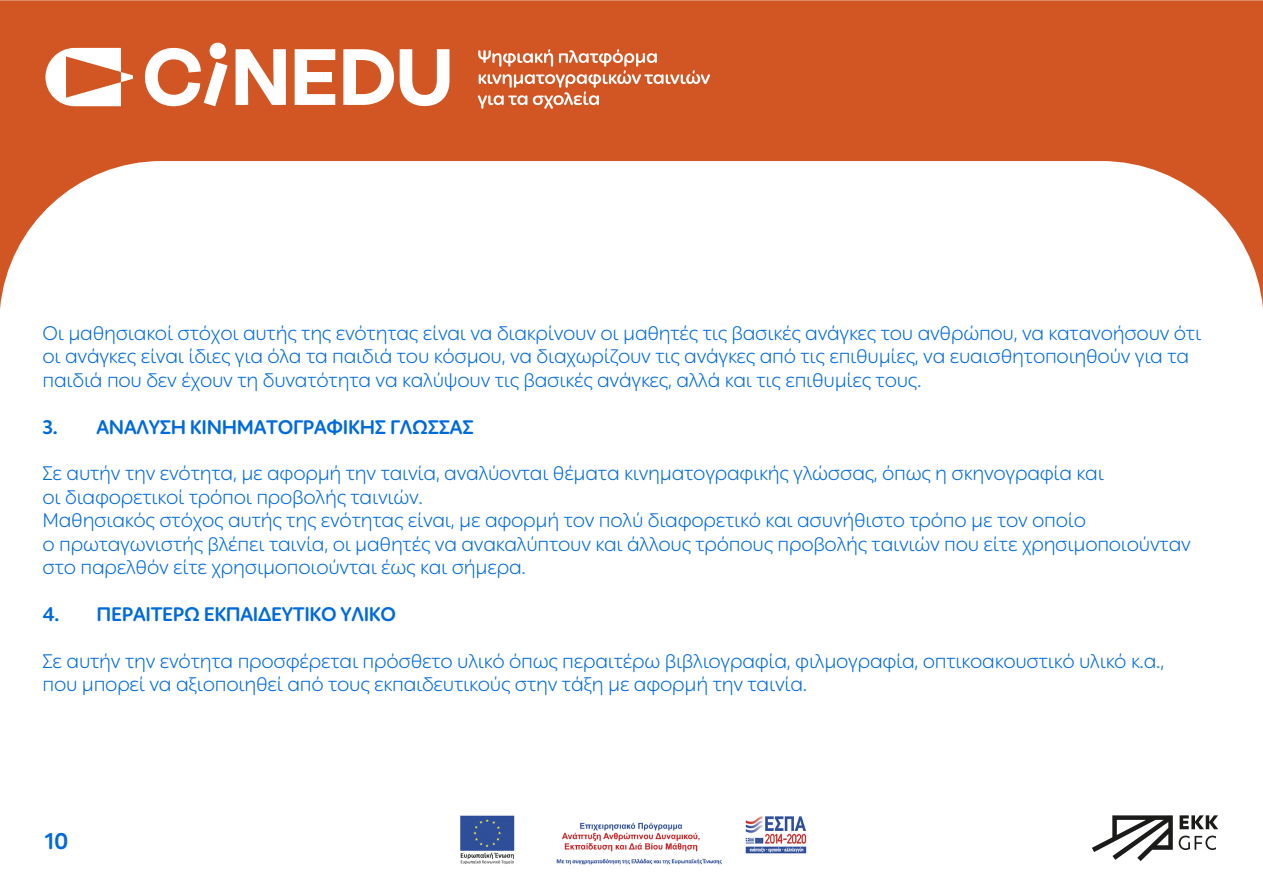
<style>
.page{position:relative;width:1263px;height:893px;background:#fff}
.page>*{position:absolute;margin:0;border:0;box-sizing:border-box;transform-origin:0 0}
.t1{font:700 22.5px "Ping Round LCG";color:#006adb}
.t2{font:300 19.5px/23.4px "Ping Round LCG";letter-spacing:-.015em;color:#006adb}
.t3{font:700 19.5px "Ping Round LCG";letter-spacing:-.015em;color:#006adb}
</style>
<div class="page">
<svg style="left:0;top:0;width:1263px;height:308px;fill:#d25623"></svg>
<svg style="left:45px;top:48px;width:88px;height:58px"></svg>
<svg style="left:145px;top:43px;width:83px;height:63px"></svg>
<svg style="left:236px;top:49px;width:50px;height:56px"></svg>
<svg style="left:295px;top:49px;width:40px;height:56px"></svg>
<svg style="left:343px;top:49px;width:51px;height:56px"></svg>
<svg style="left:400px;top:49px;width:49px;height:57px"></svg>
<svg style="left:478px;top:49px;width:232px;height:60px;background:#da754c"></svg>
<svg style="left:1092px;top:815px;width:81px;height:46px"></svg>
<svg style="left:1179px;top:815px;width:39px;height:14px"></svg>
<svg style="left:1179px;top:836px;width:37px;height:14px"></svg>
<img style="left:460px;top:815px;width:347px;height:50px">
<p class="t2" style="left:43px;top:320px;width:1160px">Οι μαθησιακοί στόχοι αυτής της ενότητας είναι να διακρίνουν οι μαθητές τις βασικές ανάγκες του ανθρώπου, να κατανοήσουν ότι οι ανάγκες είναι ίδιες για όλα τα παιδιά του κόσμου, να διαχωρίζουν τις ανάγκες από τις επιθυμίες, να ευαισθητοποιηθούν για τα παιδιά που δεν έχουν τη δυνατότητα να καλύψουν τις βασικές ανάγκες, αλλά και τις επιθυμίες τους.</p>
<p class="t3" style="left:43px;top:411px;width:433px">3. ΑΝΑΛΥΣΗ ΚΙΝΗΜΑΤΟΓΡΑΦΙΚΗΣ ΓΛΩΣΣΑΣ</p>
<p class="t2" style="left:43px;top:461px;width:1150px">Σε αυτήν την ενότητα, με αφορμή την ταινία, αναλύονται θέματα κινηματογραφικής γλώσσας, όπως η σκηνογραφία και<br>οι διαφορετικοί τρόποι προβολής ταινιών.<br>Μαθησιακός στόχος αυτής της ενότητας είναι, με αφορμή τον πολύ διαφορετικό και ασυνήθιστο τρόπο με τον οποίο<br>ο πρωταγωνιστής βλέπει ταινία, οι μαθητές να ανακαλύπτουν και άλλους τρόπους προβολής ταινιών που είτε χρησιμοποιούνταν στο παρελθόν είτε χρησιμοποιούνται έως και σήμερα.</p>
<p class="t3" style="left:43px;top:599px;width:355px">4. ΠΕΡΑΙΤΕΡΩ ΕΚΠΑΙΔΕΥΤΙΚΟ ΥΛΙΚΟ</p>
<p class="t2" style="left:43px;top:648px;width:1123px">Σε αυτήν την ενότητα προσφέρεται πρόσθετο υλικό όπως περαιτέρω βιβλιογραφία, φιλμογραφία, οπτικοακουστικό υλικό κ.α., που μπορεί να αξιοποιηθεί από τους εκπαιδευτικούς στην τάξη με αφορμή την ταινία.</p>
<p class="t1" style="left:45px;top:824px;width:25px">10</p>
</div>
